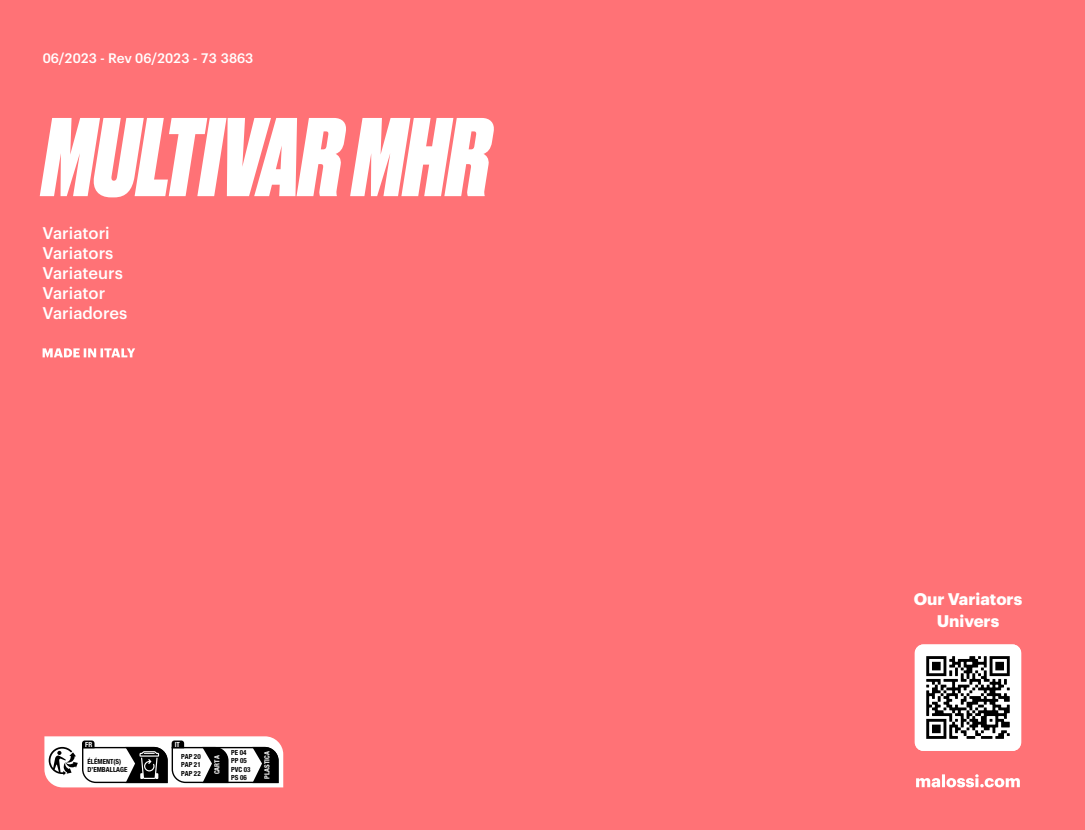
<style>
.page{position:relative;width:1085px;height:830px;background:#fff}
.page>*{position:absolute;margin:0;border:0;box-sizing:border-box;transform-origin:0 0}
.p-Prodotto_nome{font:italic 800 105px "Druk";color:#fff}
.p-Prodotto_descrizio{font:500 16.5px "Graphik";color:#fff}
.p-QRCode{font:700 16.5px/21.5px "Graphik";color:#fff;text-align:center}
.p-Codice_istruzione{font:500 13.5px "Graphik";color:#fff}
.t1{font:700 condensed 7.05px/8.4px "Helvetica Neue LT Pro";color:#000}
.t2{font:700 condensed 7.05px "Helvetica Neue LT Pro";color:#fff}
</style>
<div class="page">
<div style="left:0;top:0;width:1084px;height:829px;background:#ff7276"></div>
<svg style="left:43px;top:348px;width:92px;height:9px"></svg>
<svg style="left:44px;top:736px;width:239px;height:51px"></svg>
<img style="left:914px;top:644px;width:106px;height:106px">
<svg style="left:916px;top:774px;width:103px;height:13px"></svg>
<p class="p-Codice_istruzione" style="left:43px;top:48px;width:212px">06/2023 - Rev 06/2023 - 73 3863</p>
<p class="p-Prodotto_nome" style="left:43px;top:84px;width:448px">MULTIVAR MHR</p>
<p class="p-Prodotto_descrizio" style="left:43px;top:221px;width:69px">Variatori</p>
<p class="p-Prodotto_descrizio" style="left:43px;top:240px;width:72px">Variators</p>
<p class="p-Prodotto_descrizio" style="left:43px;top:260px;width:82px">Variateurs</p>
<p class="p-Prodotto_descrizio" style="left:43px;top:280px;width:64px">Variator</p>
<p class="p-Prodotto_descrizio" style="left:43px;top:300px;width:86px">Variadores</p>
<p class="t2" style="left:85px;top:740px;width:9px">FR</p>
<p class="t1" style="left:88px;top:756px;width:41px">ÉLÉMENT(S)<br>D’EMBALLAGE</p>
<p class="t2" style="left:263px;top:778px;width:29px;rotate:-90deg">PLASTICA</p>
<p class="t2" style="left:175px;top:740px;width:7px">IT</p>
<p class="t1" style="left:231px;top:747px;width:21px">PE 04<br>PP 05<br>PVC 03<br>PS 06</p>
<p class="t1" style="left:181px;top:751px;width:21px;text-align:justify">PAP 20<br>PAP 21<br>PAP 22</p>
<p class="t2" style="left:213px;top:774px;width:20px;rotate:-90deg">CARTA</p>
<p class="p-QRCode" style="left:913px;top:587px;width:110px">Our Variators<br>Univers</p>
</div>
